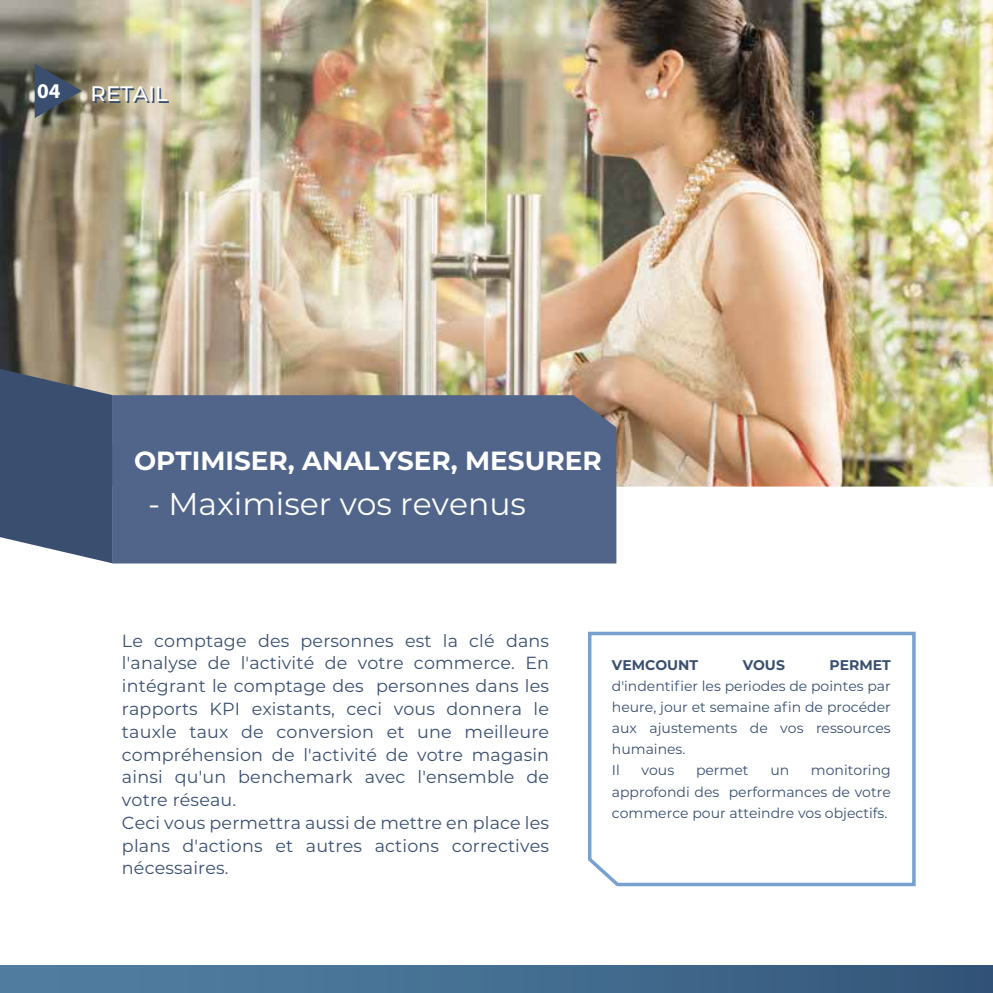
<style>
.page{position:relative;width:993px;height:993px;background:#fff}
.page>*{position:absolute;margin:0;border:0;box-sizing:border-box;transform-origin:0 0}
.t1{font:31.5px "Montserrat";color:#fff}
.t2{font:700 26.25px "Montserrat";color:#fff}
.t3{font:500 21px "Montserrat";letter-spacing:.01em;color:#3a4f70}
.t4{font:700 21px "Myriad Pro";color:#fff}
.t5{font:17.5px/22.8px "Montserrat";letter-spacing:.01em;color:#3a4f70}
.t6{font:14px/21px "Montserrat";color:#3a4f70}
.t7{font:700 14px "Montserrat";color:#3a4f70}
</style>
<div class="page">
<img style="left:0;top:0;width:992px;height:486px">
<svg style="left:0;top:369px;width:113px;height:194px;background:#4f607b"></svg>
<div style="left:112px;top:395px;width:504px;height:168px;background:#51658b"></div>
<div style="left:0;top:965px;width:992px;height:27px;background:linear-gradient(to right,#5282a5,#34577b)"></div>
<svg style="left:35px;top:64px;width:47px;height:54px;background:#4c555c"></svg>
<svg style="left:588px;top:631px;width:328px;height:256px"></svg>
<p class="t4" style="left:37px;top:77px;width:25px">04</p>
<p class="t3" style="left:92px;top:81px;width:78px">RETAIL</p>
<h2 class="t2" style="left:134px;top:442px;width:469px">OPTIMISER, ANALYSER, MESURER</h2>
<h1 class="t1" style="left:148px;top:482px;width:379px">- Maximiser vos revenus</h1>
<p class="t5" style="left:122px;top:628px;width:428px">Le comptage des personnes est la clé dans l'analyse de l'activité de votre commerce. En intégrant le comptage des personnes dans les rapports KPI existants, ceci vous donnera le tauxle taux de conversion et une meilleure compréhension de l'activité de votre magasin ainsi qu'un benchemark avec l'ensemble de votre réseau.<br>Ceci vous permettra aussi de mettre en place les plans d'actions et autres actions correctives nécessaires.</p>
<p class="t7" style="left:611px;top:655px;width:88px">VEMCOUNT</p>
<p class="t7" style="left:742px;top:655px;width:44px">VOUS</p>
<p class="t7" style="left:829px;top:655px;width:63px">PERMET</p>
<p class="t6" style="left:611px;top:675px;width:280px">d'indentifier les periodes de pointes par heure, jour et semaine afin de procéder aux ajustements de vos ressources humaines.<br>Il</p>
<p class="t6" style="left:611px;top:759px;width:280px;text-align:justify;text-indent:199px">monitoring approfondi des performances de votre commerce pour atteindre vos objectifs.</p>
<p class="t6" style="left:641px;top:759px;width:34px">vous</p>
<p class="t6" style="left:695px;top:759px;width:54px">permet</p>
<p class="t6" style="left:770px;top:759px;width:20px">un</p>
</div>
